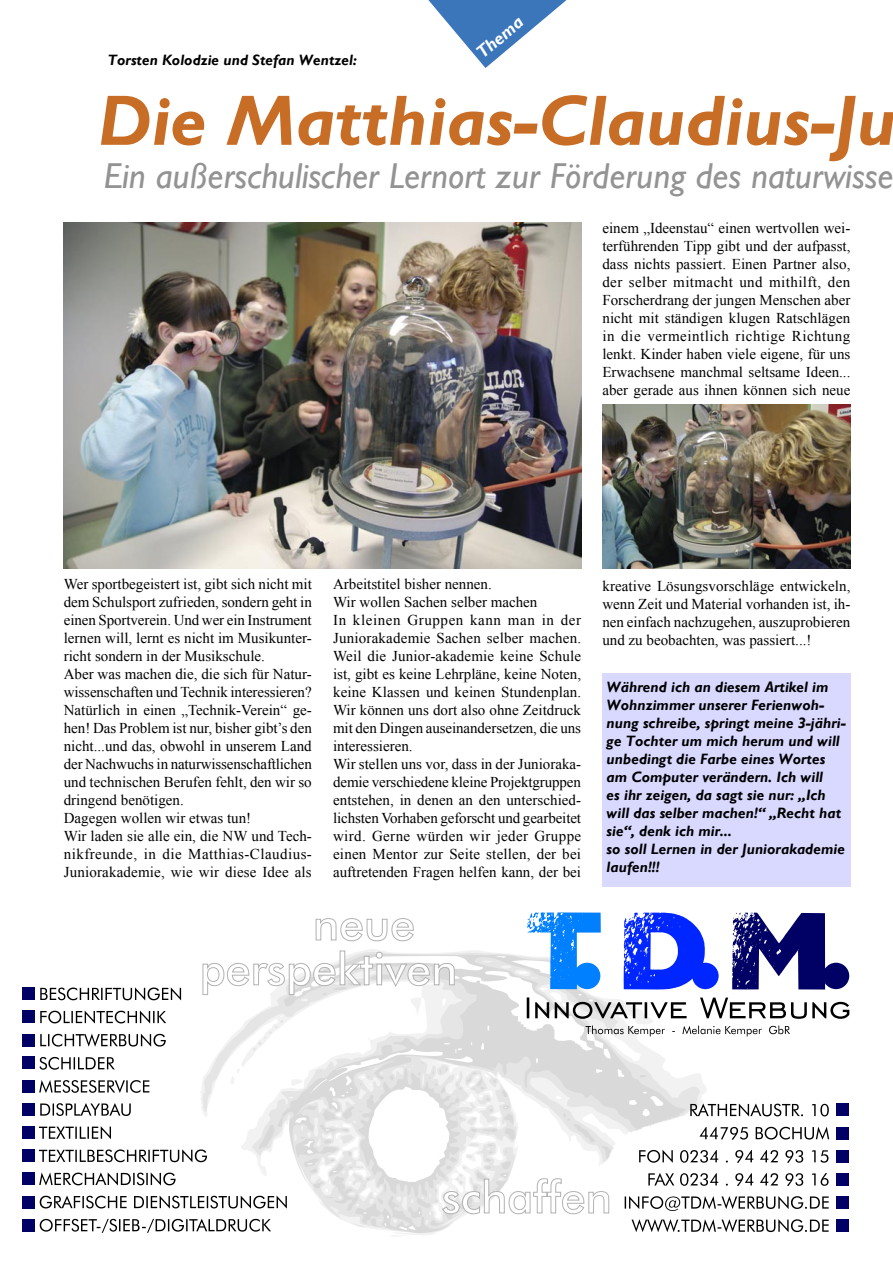
<style>
.page{position:relative;width:893px;height:1263px;background:#fff}
.page>*{position:absolute;margin:0;border:0;box-sizing:border-box;transform-origin:0 0}
.A_Head_1{font:italic 700 72px "Gill Sans";color:#c86d26}
.A_Head_2{font:italic 36px "Gill Sans";color:#939393}
.t1{font:italic 700 18px "Gill Sans";color:#fff}
.A_Fließtext{font:15px/18px "Times New Roman";color:#000;text-align:justify}
.A_Autor{font:italic 700 15px/18px "Gill Sans";color:#000}
</style>
<div class="page">
<svg style="left:428px;top:0;width:139px;height:68px"></svg>
<svg style="left:22px;top:912px;width:827px;height:323px"></svg>
<div style="left:602px;top:674px;width:248px;height:213px;background:#d9d9ff"></div>
<img style="left:64px;top:223px;width:517px;height:346px">
<img style="left:602px;top:404px;width:248px;height:165px">
<p class="A_Autor" style="left:108px;top:51px;width:251px">Torsten Kolodzie und Stefan Wentzel:</p>
<p class="t1" style="left:472px;top:46px;width:57px;rotate:-40deg">Thema</p>
<p class="A_Head_1" style="left:98px;top:78px;width:800px">Die Matthias-Claudius-Ju</p>
<p class="A_Head_2" style="left:104px;top:155px;width:791px">Ein außerschulischer Lernort zur Förderung des naturwisse</p>
<p class="A_Fließtext" style="left:602px;top:219px;width:250px">einem „Ideenstau“ einen wertvollen wei&shy;terführenden Tipp gibt und der aufpasst, dass nichts passiert. Einen Partner also, der selber mitmacht und mithilft, den Forscherdrang der jungen Menschen aber nicht mit ständigen klugen Ratschlägen in die vermeintlich richtige Richtung lenkt. Kinder haben viele eigene, für uns Erwachsene manchmal seltsame Ideen... aber gerade aus ihnen können sich neue</p>
<p class="A_Fließtext" style="left:64px;top:574px;width:250px">Wer sportbegeistert ist, gibt sich nicht mit dem Schulsport zufrieden, sondern geht in einen Sportverein. Und wer ein Instrument lernen will, lernt es nicht im Musikunter&shy;richt sondern in der Musikschule.</p>
<p class="A_Fließtext" style="left:64px;top:664px;width:250px">Aber was machen die, die sich für Natur&shy;wissenschaften und Technik interessieren?<br>Natürlich in einen „Technik-Verein“ ge&shy;hen! Das Problem ist nur, bisher gibt’s den nicht...und das, obwohl in unserem Land der Nachwuchs in naturwissenschaftlichen und technischen Berufen fehlt, den wir so dringend benötigen.</p>
<p class="A_Fließtext" style="left:64px;top:808px;width:189px">Dagegen wollen wir etwas tun!</p>
<p class="A_Fließtext" style="left:64px;top:826px;width:250px">Wir laden sie alle ein, die NW und Tech&shy;nikfreunde, in die Matthias-Claudius-Juniorakademie, wie wir diese Idee als</p>
<p class="A_Fließtext" style="left:333px;top:574px;width:160px">Arbeitstitel bisher nennen.</p>
<p class="A_Fließtext" style="left:333px;top:592px;width:206px">Wir wollen Sachen selber machen</p>
<p class="A_Fließtext" style="left:333px;top:610px;width:250px">In kleinen Gruppen kann man in der Juniorakademie Sachen selber machen.<br>Weil die Junior-akademie keine Schule ist, gibt es keine Lehrpläne, keine Noten, keine Klassen und keinen Stundenplan.<br>Wir können uns dort also ohne Zeitdruck mit den Dingen auseinandersetzen, die uns interessieren.</p>
<p class="A_Fließtext" style="left:333px;top:754px;width:250px">Wir stellen uns vor, dass in der Junioraka&shy;demie verschiedene kleine Projektgruppen entstehen, in denen an den unterschied&shy;lichsten Vorhaben geforscht und gearbeitet wird. Gerne würden wir jeder Gruppe einen Mentor zur Seite stellen, der bei auftretenden Fragen helfen kann, der bei</p>
<p class="A_Fließtext" style="left:602px;top:577px;width:250px">kreative Lösungsvorschläge entwickeln, wenn Zeit und Material vorhanden ist, ih&shy;nen einfach nachzugehen, auszuprobieren und zu beobachten, was passiert...!</p>
<p class="A_Autor" style="left:607px;top:678px;width:241px">Während ich an diesem Artikel im<br>Wohnzimmer unserer Ferienwoh&shy;nung schreibe, springt meine 3-jähri&shy;ge Tochter um mich herum und will unbedingt die Farbe eines Wortes am Computer verändern. Ich will<br>es ihr zeigen, da sagt sie nur: „Ich will das selber machen!“ „Recht hat sie“, denk ich mir...</p>
<p class="A_Autor" style="left:607px;top:840px;width:240px">so soll Lernen in der Juniorakademie laufen!!!</p>
</div>
